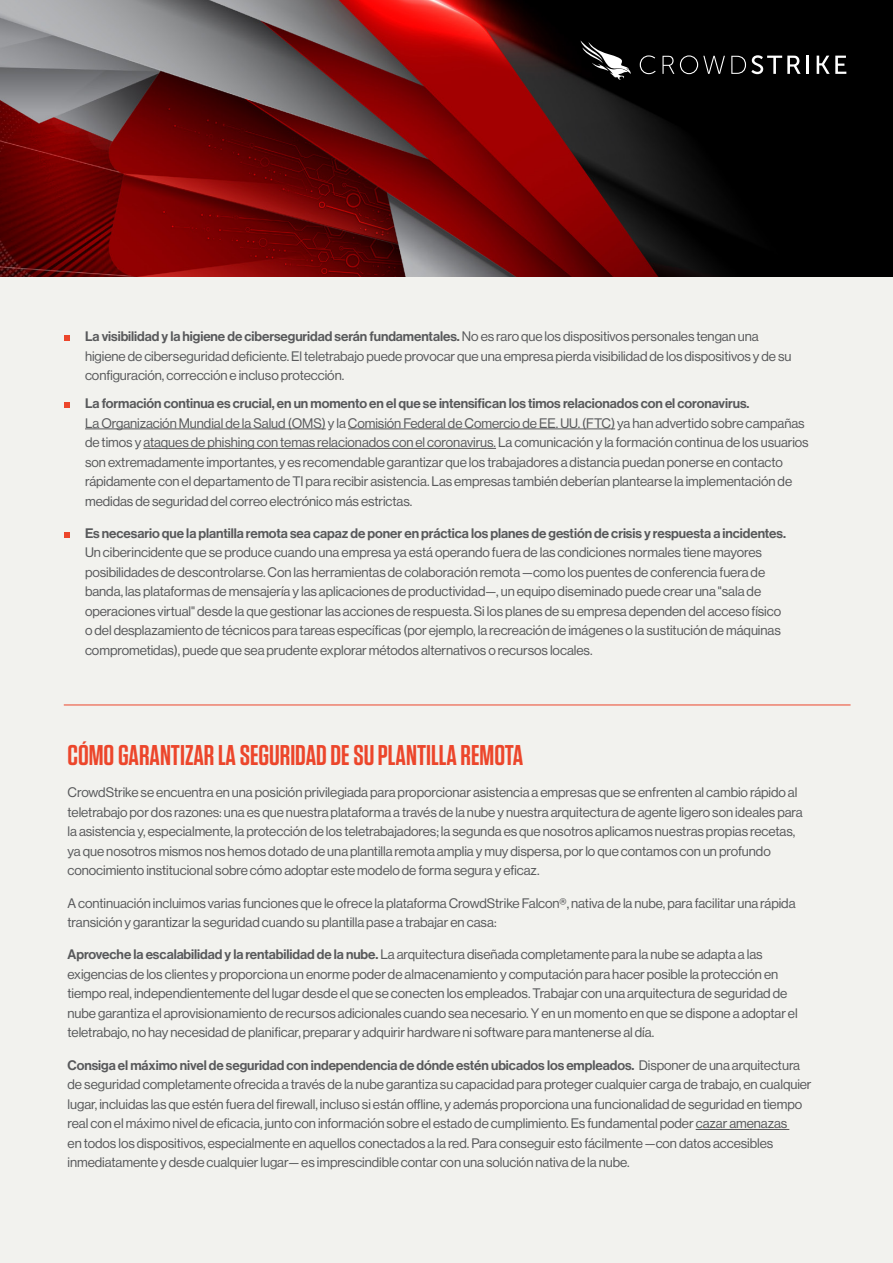
<style>
.page{position:relative;width:893px;height:1263px;background:#f2f2ee}
.page>*{position:absolute;margin:0;border:0;box-sizing:border-box;transform-origin:0 0}
.t1{font:600 28.5px "Tungsten";color:#ec462b}
.t2{font:13.5px/19.5px "Haas Grot Disp 55 Roman";letter-spacing:-.005em;color:#58595b}
.t3{font:500 13.5px "Haas Grot Disp 65";letter-spacing:-.005em;color:#58595b}
.s1{font-family:"Haas Grot Disp 55 Roman";font-weight:400}
.s2{font-family:"Haas Grot Disp 65";font-weight:500}
</style>
<div class="page">
<hr style="left:85px;top:429px;width:241px;height:1px;background:#58595b">
<hr style="left:348px;top:429px;width:267px;height:1px;background:#58595b">
<hr style="left:143px;top:448px;width:353px;height:1px;background:#58595b">
<svg style="left:64px;top:335px;width:6px;height:6px"></svg>
<svg style="left:64px;top:402px;width:6px;height:6px"></svg>
<svg style="left:64px;top:532px;width:6px;height:6px"></svg>
<hr style="left:696px;top:1129px;width:93px;height:1px;background:#58595b">
<hr style="left:64px;top:705px;width:786px;height:1px;background:#ec462b">
<img style="left:0;top:0;width:893px;height:276px">
<svg style="left:580px;top:41px;width:51px;height:39px;background:#3b3a3b"></svg>
<svg style="left:640px;top:55px;width:16px;height:19px"></svg>
<svg style="left:662px;top:56px;width:12px;height:18px"></svg>
<svg style="left:680px;top:55px;width:45px;height:19px"></svg>
<svg style="left:731px;top:55px;width:70px;height:19px"></svg>
<hr style="left:806px;top:56px;width:3px;height:18px;background:#fff">
<svg style="left:817px;top:56px;width:29px;height:18px"></svg>
<p class="t3" style="left:85px;top:328px;width:675px">La visibilidad y la higiene de ciberseguridad serán fundamentales. <span class="s1">No es raro que los dispositivos personales tengan una</span></p>
<p class="t2" style="left:85px;top:346px;width:708px">higiene de ciberseguridad deficiente. El teletrabajo puede provocar que una empresa pierda visibilidad de los dispositivos y de su configuración, corrección e incluso protección.</p>
<p class="t3" style="left:85px;top:395px;width:666px">La formación continua es crucial, en un momento en el que se intensifican los timos relacionados con el coronavirus.</p>
<p class="t2" style="left:85px;top:413px;width:725px">La Organización Mundial de la Salud (OMS) y la Comisión Federal de Comercio de EE. UU. (FTC) ya han advertido sobre campañas de timos y ataques de phishing con temas relacionados con el coronavirus. La comunicación y la formación continua de los usuarios son extremadamente importantes, y es recomendable garantizar que los trabajadores a distancia puedan ponerse en contacto rápidamente con el departamento de TI para recibir asistencia. Las empresas también deberían plantearse la implementación de medidas de seguridad del correo electrónico más estrictas.</p>
<p class="t3" style="left:85px;top:525px;width:702px">Es necesario que la plantilla remota sea capaz de poner en práctica los planes de gestión de crisis y respuesta a incidentes.</p>
<p class="t2" style="left:85px;top:543px;width:698px">Un ciberincidente que se produce cuando una empresa ya está operando fuera de las condiciones normales tiene mayores posibilidades de descontrolarse. Con las herramientas de colaboración remota —como los puentes de conferencia fuera de banda, las plataformas de mensajería y las aplicaciones de productividad—, un equipo diseminado puede crear una "sala de operaciones virtual" desde la que gestionar las acciones de respuesta. Si los planes de su empresa dependen del acceso físico o del desplazamiento de técnicos para tareas específicas (por ejemplo, la recreación de imágenes o la sustitución de máquinas comprometidas), puede que sea prudente explorar métodos alternativos o recursos locales.</p>
<h1 class="t1" style="left:68px;top:740px;width:457px">CÓMO GARANTIZAR LA SEGURIDAD DE SU PLANTILLA REMOTA</h1>
<p class="t2" style="left:68px;top:783px;width:737px">CrowdStrike se encuentra en una posición privilegiada para proporcionar asistencia a empresas que se enfrenten al cambio rápido al teletrabajo por dos razones: una es que nuestra plataforma a través de la nube y nuestra arquitectura de agente ligero son ideales para la asistencia y, especialmente, la protección de los teletrabajadores; la segunda es que nosotros aplicamos nuestras propias recetas, ya que nosotros mismos nos hemos dotado de una plantilla remota amplia y muy dispersa, por lo que contamos con un profundo conocimiento institucional sobre cómo adoptar este modelo de forma segura y eficaz.</p>
<p class="t2" style="left:68px;top:893px;width:729px">A continuación incluimos varias funciones que le ofrece la plataforma CrowdStrike Falcon®, nativa de la nube, para facilitar una rápida transición y garantizar la seguridad cuando su plantilla pase a trabajar en casa:</p>
<p class="t2" style="left:68px;top:945px;width:732px"><span class="s2">Aproveche la escalabilidad y la rentabilidad de la nube.</span> La arquitectura diseñada completamente para la nube se adapta a las exigencias de los clientes y proporciona un enorme poder de almacenamiento y computación para hacer posible la protección en tiempo real, independientemente del lugar desde el que se conecten los empleados. Trabajar con una arquitectura de seguridad de nube garantiza el aprovisionamiento de recursos adicionales cuando sea necesario. Y en un momento en que se dispone a adoptar el teletrabajo, no hay necesidad de planificar, preparar y adquirir hardware ni software para mantenerse al día.</p>
<p class="t3" style="left:68px;top:1057px;width:734px">Consiga el máximo nivel de seguridad con independencia de dónde estén ubicados los empleados. <span class="s1">Disponer de una arquitectura</span></p>
<p class="t2" style="left:68px;top:1075px;width:746px">de seguridad completamente ofrecida a través de la nube garantiza su capacidad para proteger cualquier carga de trabajo, en cualquier lugar, incluidas las que estén fuera del firewall, incluso si están offline, y además proporciona una funcionalidad de seguridad en tiempo real con el máximo nivel de eficacia, junto con información sobre el estado de cumplimiento. Es fundamental poder cazar amenazas<br>en todos los dispositivos, especialmente en aquellos conectados a la red. Para conseguir esto fácilmente —con datos accesibles inmediatamente y desde cualquier lugar— es imprescindible contar con una solución nativa de la nube.</p>
</div>
